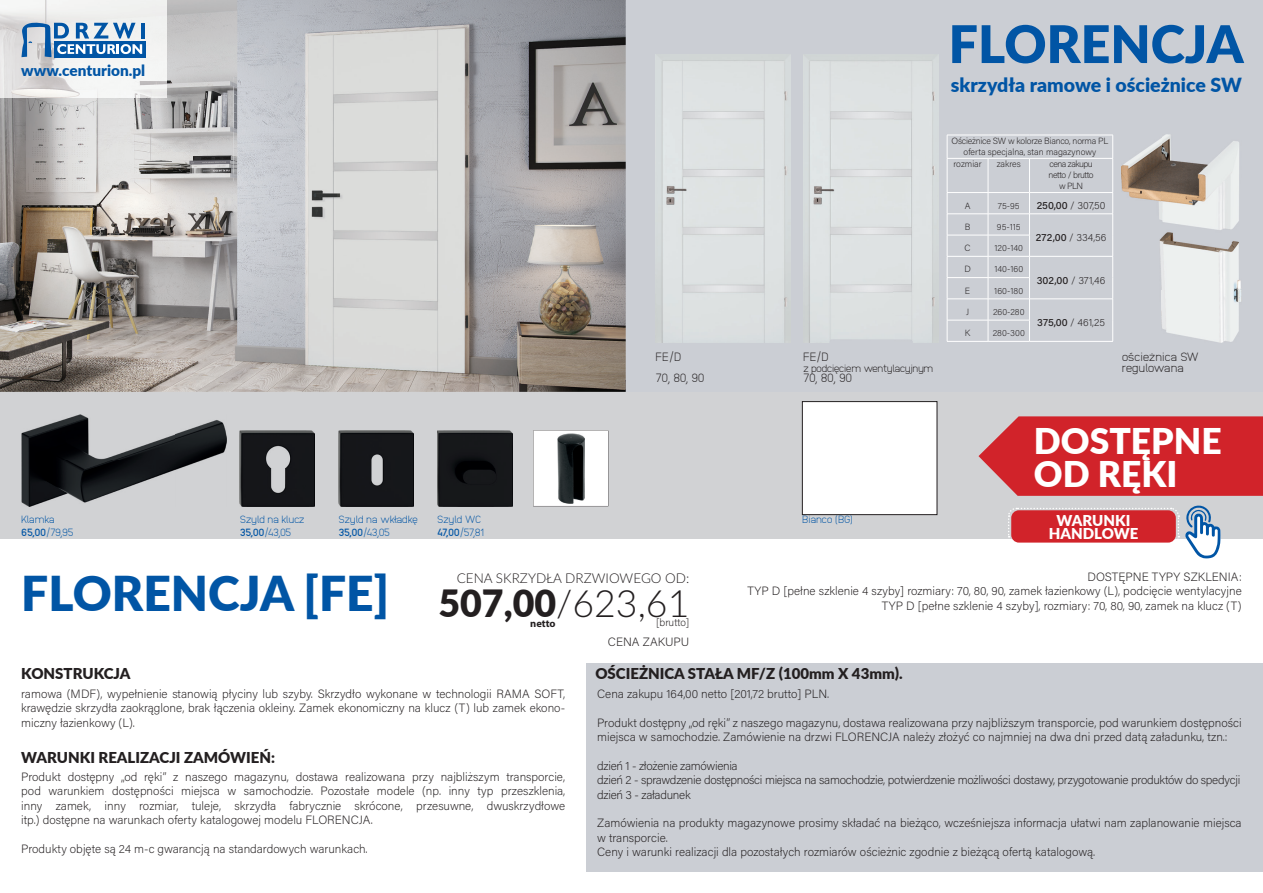
<style>
.page{position:relative;width:1263px;height:893px;background:#fff}
.page>*{position:absolute;margin:0;border:0;box-sizing:border-box;transform-origin:0 0}
.t1{font:900 51.9px "Lato";color:#0155a5}
.t2{font:900 48px "Lato";color:#0155a5}
.t3{font:300 37.5px "Lato";color:#231f20}
.t4{font:900 35.4px/32.4px "Lato";color:#fff}
.t5{font:900 19.5px "Lato";color:#0155a5}
.t6{font:900 15.3px "Lato";color:#0155a5}
.t7{font:900 15px "Lato";color:#231f20}
.t8{font:900 15px/13.5px "Lato";color:#fff;text-align:center}
.t9{font:300 13.5px "Lato";color:#231f20}
.t10{font:200 12px/14.4px "Acumin Pro";color:#231f20;text-align:justify}
.t11{font:200 12px/14.4px "Acumin Pro";letter-spacing:-.025em;color:#231f20}
.t12{font:200 12px/21px "Anodina";letter-spacing:-.03em;color:#231f20}
.t13{font:200 12px/10.5px "Anodina";letter-spacing:-.05em;color:#231f20}
.t14{font:200 10.5px/12.6px "Anodina";letter-spacing:-.04em;color:#0155a5}
.t15{font:200 10.5px "Acumin Pro";letter-spacing:.005em;color:#231f20}
.t16{font:200 10.5px "Anodina";letter-spacing:-.045em;color:#231f20}
.t17{font:200 10.5px/12.6px "Anodina";letter-spacing:-.06em;color:#0155a5}
.t18{font:700 10.5px "Myriad Pro";color:#231f20}
.t19{font:200 9px/10.8px "Acumin Pro";letter-spacing:-.005em;color:#231f20;text-align:center}
.t20{font:200 9px/10.8px "Acumin Pro";letter-spacing:-.05em;color:#231f20;text-align:center}
.s1{font-weight:700}
.s2{font-weight:500}
.s3{font-weight:900}
</style>
<div class="page">
<div style="left:0;top:391px;width:1263px;height:148px;background:#d1d2d4"></div>
<div style="left:626px;top:0;width:637px;height:391px;background:#cbced4"></div>
<img style="left:0;top:0;width:626px;height:392px">
<img style="left:1122px;top:135px;width:119px;height:207px">
<div style="left:586px;top:663px;width:677px;height:209px;background:#cbced4"></div>
<div style="left:802px;top:402px;width:135px;height:113px;background:#fff"></div>
<div style="left:802px;top:401px;width:135px;height:114px;border:1px solid #231f20"></div>
<svg style="left:978px;top:416px;width:285px;height:80px;background:#d13138"></svg>
<svg style="left:1008px;top:505px;width:212px;height:53px"></svg>
<img style="left:656px;top:55px;width:134px;height:287px">
<img style="left:803px;top:55px;width:135px;height:287px">
<hr style="left:947px;top:135px;width:41px;height:1px;background:#fff">
<svg style="left:947px;top:135px;width:1px;height:23px"></svg>
<hr style="left:988px;top:135px;width:41px;height:1px;background:#fff">
<hr style="left:1029px;top:135px;width:84px;height:1px;background:#fff">
<svg style="left:1112px;top:135px;width:1px;height:23px"></svg>
<hr style="left:947px;top:158px;width:41px;height:1px;background:#fff">
<hr style="left:947px;top:159px;width:1px;height:33px;background:#fff">
<hr style="left:988px;top:158px;width:41px;height:1px;background:#fff">
<hr style="left:988px;top:159px;width:1px;height:33px;background:#fff">
<hr style="left:1029px;top:158px;width:84px;height:1px;background:#fff">
<hr style="left:1029px;top:159px;width:1px;height:33px;background:#fff">
<hr style="left:1112px;top:159px;width:1px;height:33px;background:#fff">
<hr style="left:947px;top:192px;width:41px;height:1px;background:#fff">
<hr style="left:988px;top:192px;width:41px;height:1px;background:#fff">
<hr style="left:1029px;top:192px;width:84px;height:1px;background:#fff">
<hr style="left:947px;top:214px;width:41px;height:1px;background:#fff">
<hr style="left:988px;top:214px;width:41px;height:1px;background:#fff">
<hr style="left:1029px;top:214px;width:84px;height:1px;background:#fff">
<hr style="left:947px;top:235px;width:41px;height:1px;background:#fff">
<hr style="left:988px;top:235px;width:42px;height:1px;background:#fff">
<hr style="left:947px;top:256px;width:41px;height:1px;background:#fff">
<hr style="left:988px;top:256px;width:41px;height:1px;background:#fff">
<hr style="left:1029px;top:256px;width:84px;height:1px;background:#fff">
<hr style="left:947px;top:277px;width:41px;height:1px;background:#fff">
<hr style="left:988px;top:277px;width:42px;height:1px;background:#fff">
<hr style="left:947px;top:299px;width:41px;height:1px;background:#fff">
<hr style="left:988px;top:299px;width:41px;height:1px;background:#fff">
<hr style="left:1029px;top:299px;width:84px;height:1px;background:#fff">
<hr style="left:947px;top:320px;width:41px;height:1px;background:#fff">
<svg style="left:947px;top:193px;width:1px;height:148px"></svg>
<hr style="left:988px;top:320px;width:42px;height:1px;background:#fff">
<svg style="left:988px;top:193px;width:1px;height:148px"></svg>
<svg style="left:1029px;top:193px;width:1px;height:148px"></svg>
<svg style="left:1112px;top:193px;width:1px;height:148px"></svg>
<hr style="left:947px;top:341px;width:41px;height:1px;background:#fff">
<hr style="left:988px;top:341px;width:41px;height:1px;background:#fff">
<hr style="left:1029px;top:341px;width:84px;height:1px;background:#fff">
<img style="left:437px;top:431px;width:75px;height:75px">
<div style="left:533px;top:431px;width:75px;height:75px;background:#fff"></div>
<img style="left:338px;top:431px;width:75px;height:75px">
<img style="left:240px;top:431px;width:75px;height:75px">
<img style="left:21px;top:414px;width:206px;height:92px">
<img style="left:0;top:0;width:167px;height:98px">
<hr style="left:141px;top:23px;width:4px;height:16px;background:#0155a5">
<svg style="left:142px;top:41px;width:3px;height:16px"></svg>
<svg style="left:21px;top:21px;width:121px;height:36px"></svg>
<img style="left:557px;top:434px;width:27px;height:69px">
<p class="t6" style="left:21px;top:59px;width:125px">www.centurion.pl</p>
<p class="t12" style="left:656px;top:346px;width:51px">FE/D<br>70, 80, 90</p>
<p class="t12" style="left:803px;top:346px;width:27px">FE/D</p>
<p class="t16" style="left:803px;top:360px;width:132px">z podcięciem wentylacyjnym</p>
<p class="t12" style="left:803px;top:367px;width:51px">70, 80, 90</p>
<p class="t14" style="left:21px;top:513px;width:35px">Klamka</p>
<p class="t14" style="left:802px;top:513px;width:52px">Bianco (BG)</p>
<p class="t14" style="left:21px;top:525px;width:54px"><span class="s1">65,00</span>/79,95</p>
<p class="t14" style="left:240px;top:513px;width:67px">Szyld na klucz<br><span class="s1">35,00</span>/43,05</p>
<p class="t14" style="left:338px;top:513px;width:81px">Szyld na wkładkę<br><span class="s1">35,00</span>/43,05</p>
<p class="t17" style="left:437px;top:513px;width:48px">Szyld WC<br><span class="s1">47,00</span>/57,81</p>
<h1 class="t1" style="left:948px;top:5px;width:296px">FLORENCJA</h1>
<h3 class="t5" style="left:951px;top:70px;width:292px">skrzydła ramowe i ościeżnice SW</h3>
<p class="t19" style="left:951px;top:135px;width:158px">Ościeżnice SW w kolorze Bianco, norma PL oferta specjalna, stan magazynowy</p>
<p class="t19" style="left:953px;top:158px;width:30px">rozmiar</p>
<p class="t19" style="left:997px;top:158px;width:26px">zakres</p>
<p class="t20" style="left:1048px;top:158px;width:47px">cena zakupu netto / brutto w PLN</p>
<p class="t19" style="left:965px;top:200px;width:7px">A</p>
<p class="t19" style="left:998px;top:200px;width:23px">75-95</p>
<p class="t15" style="left:1037px;top:199px;width:70px"><span class="s2">250,00</span> / 307,50</p>
<p class="t19" style="left:965px;top:221px;width:7px">B</p>
<p class="t19" style="left:997px;top:221px;width:25px">95-115</p>
<p class="t15" style="left:1036px;top:230px;width:72px"><span class="s2">272,00</span> / 334,56</p>
<p class="t19" style="left:964px;top:242px;width:8px">C</p>
<p class="t19" style="left:994px;top:242px;width:30px">120-140</p>
<p class="t19" style="left:964px;top:263px;width:8px">D</p>
<p class="t19" style="left:994px;top:263px;width:30px">140-160</p>
<p class="t15" style="left:1037px;top:273px;width:70px"><span class="s2">302,00</span> / 371,46</p>
<p class="t19" style="left:965px;top:285px;width:7px">E</p>
<p class="t19" style="left:994px;top:285px;width:30px">160-180</p>
<p class="t19" style="left:966px;top:306px;width:5px">J</p>
<p class="t19" style="left:993px;top:306px;width:33px">260-280</p>
<p class="t15" style="left:1037px;top:316px;width:69px"><span class="s2">375,00</span> / 461,25</p>
<p class="t19" style="left:965px;top:327px;width:7px">K</p>
<p class="t19" style="left:993px;top:327px;width:34px">280-300</p>
<p class="t13" style="left:1122px;top:351px;width:79px">ościeżnica SW regulowana</p>
<h3 class="t4" style="left:1034px;top:423px;width:189px">DOSTĘPNE<br>OD RĘKI</h3>
<p class="t8" style="left:1049px;top:513px;width:91px">WARUNKI<br>HANDLOWE</p>
<h2 class="t2" style="left:21px;top:557px;width:369px">FLORENCJA [FE]</h2>
<p class="t9" style="left:457px;top:569px;width:234px">CENA SKRZYDŁA DRZWIOWEGO OD:</p>
<p class="t18" style="left:530px;top:616px;width:27px">netto</p>
<p class="t15" style="left:656px;top:615px;width:35px">[brutto]</p>
<h3 class="t3" style="left:438px;top:578px;width:252px"><span class="s3">507,00</span>/623,61</h3>
<p class="t10" style="left:608px;top:634px;width:83px">CENA ZAKUPU</p>
<p class="t10" style="left:747px;top:569px;width:496px;text-align:right">DOSTĘPNE TYPY SZKLENIA:<br>TYP D [pełne szklenie 4 szyby] rozmiary: 70, 80, 90, zamek łazienkowy (L), podcięcie wentylacyjne<br>TYP D [pełne szklenie 4 szyby], rozmiary: 70, 80, 90, zamek na klucz (T)</p>
<p class="t7" style="left:21px;top:663px;width:111px">KONSTRUKCJA</p>
<p class="t7" style="left:595px;top:663px;width:309px">OŚCIEŻNICA STAŁA MF/Z (100mm X 43mm).</p>
<p class="t10" style="left:21px;top:686px;width:545px">ramowa (MDF), wypełnienie stanowią płyciny lub szyby. Skrzydło wykonane w technologii RAMA SOFT, krawędzie skrzydła zaokrąglone, brak łączenia okleiny. Zamek ekonomiczny na klucz (T) lub zamek ekono&shy;miczny łazienkowy (L).</p>
<p class="t10" style="left:597px;top:686px;width:233px">Cena zakupu 164,00 netto [201,72 brutto] PLN.</p>
<p class="t10" style="left:597px;top:715px;width:646px">Produkt dostępny „od ręki” z naszego magazynu, dostawa realizowana przy najbliższym transporcie, pod warunkiem dostępności miejsca w samochodzie. Zamówienie na drzwi FLORENCJA należy złożyć co najmniej na dwa dni przed datą załadunku, tzn.:</p>
<p class="t11" style="left:597px;top:758px;width:645px">dzień 1 - złożenie zamówienia<br>dzień 2 - sprawdzenie dostępności miejsca na samochodzie, potwierdzenie możliwości dostawy, przygotowanie produktów do spedycji dzień 3 - załadunek</p>
<p class="t10" style="left:597px;top:815px;width:646px;text-align:left">Zamówienia na produkty magazynowe prosimy składać na bieżąco, wcześniejsza informacja ułatwi nam zaplanowanie miejsca w transporcie.<br>Ceny i warunki realizacji dla pozostałych rozmiarów ościeżnic zgodnie z bieżącą ofertą katalogową.</p>
<p class="t7" style="left:21px;top:746px;width:255px">WARUNKI REALIZACJI ZAMÓWIEŃ:</p>
<p class="t10" style="left:21px;top:769px;width:545px">Produkt dostępny „od ręki” z naszego magazynu, dostawa realizowana przy najbliższym transporcie, pod warunkiem dostępności miejsca w samochodzie. Pozostałe modele (np. inny typ przeszklenia, inny zamek, inny rozmiar, tuleje, skrzydła fabrycznie skrócone, przesuwne, dwuskrzydłowe itp.) dostępne na warunkach oferty katalogowej modelu FLORENCJA.</p>
<p class="t10" style="left:21px;top:841px;width:348px">Produkty objęte są 24 m-c gwarancją na standardowych warunkach.</p>
</div>
